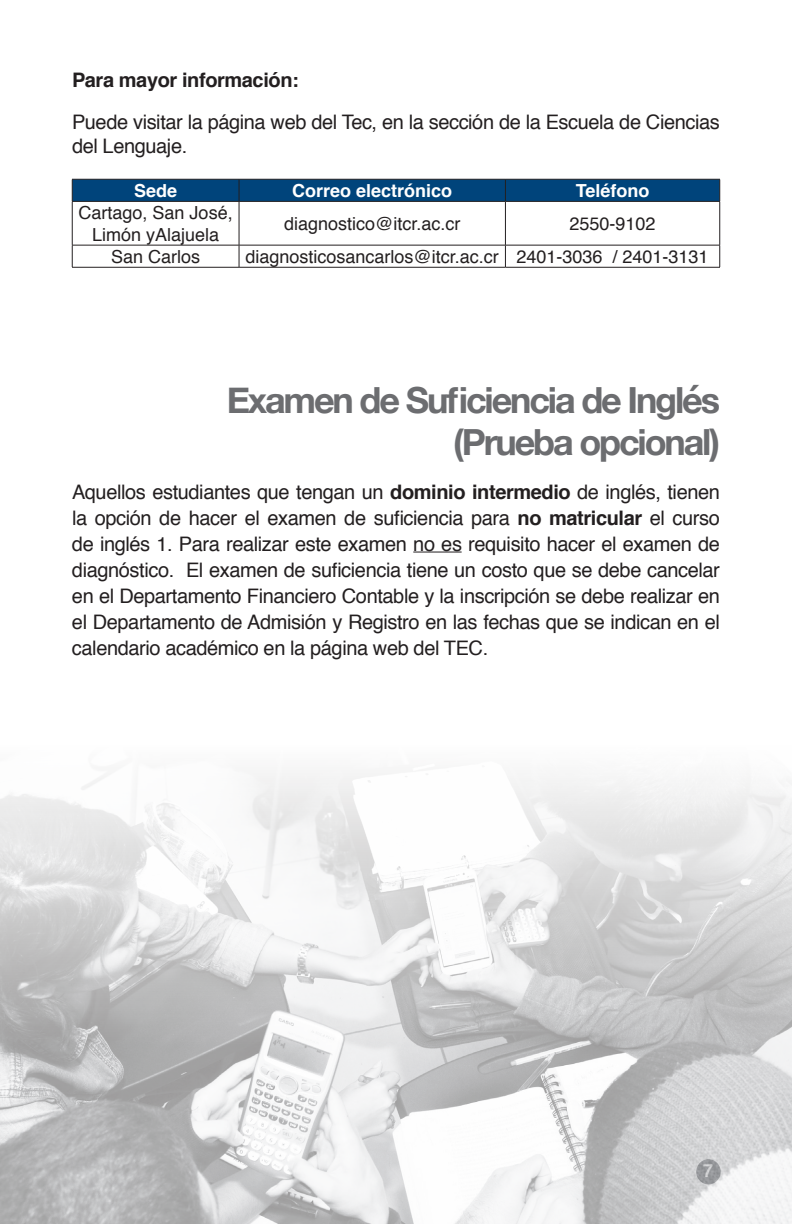
<style>
.page{position:relative;width:792px;height:1224px;background:#fff}
.page>*{position:absolute;margin:0;border:0;box-sizing:border-box;transform-origin:0 0}
.t1{font:700 36px/42px "Helvetica Neue";letter-spacing:-.06em;color:#6c6d70;text-align:right}
.t2{font:20px/26px "Helvetica";letter-spacing:-.02em;color:#231f20}
.t3{font:700 20px "Helvetica";letter-spacing:-.02em;color:#231f20}
.t4{font:18px/21.6px "Helvetica";color:#231f20;text-align:center}
.t5{font:700 18px "Helvetica";color:#fff}
.s1{font-weight:700}
</style>
<div class="page">
<hr style="left:413px;top:552px;width:49px;height:1px;background:#231f20">
<svg style="left:72px;top:179px;width:648px;height:22px;background:#024277"></svg>
<hr style="left:72px;top:201px;width:167px;height:1px;background:#231f20">
<hr style="left:72px;top:202px;width:1px;height:43px;background:#231f20">
<hr style="left:239px;top:201px;width:266px;height:1px;background:#231f20">
<hr style="left:239px;top:202px;width:1px;height:43px;background:#231f20">
<hr style="left:505px;top:201px;width:215px;height:1px;background:#231f20">
<hr style="left:505px;top:202px;width:1px;height:43px;background:#231f20">
<hr style="left:719px;top:202px;width:1px;height:43px;background:#231f20">
<hr style="left:72px;top:245px;width:167px;height:1px;background:#231f20">
<svg style="left:72px;top:245px;width:1px;height:22px"></svg>
<hr style="left:239px;top:245px;width:266px;height:1px;background:#231f20">
<svg style="left:239px;top:245px;width:1px;height:22px"></svg>
<hr style="left:505px;top:245px;width:215px;height:1px;background:#231f20">
<svg style="left:505px;top:245px;width:1px;height:22px"></svg>
<svg style="left:719px;top:245px;width:1px;height:22px"></svg>
<hr style="left:72px;top:267px;width:167px;height:1px;background:#231f20">
<hr style="left:239px;top:267px;width:266px;height:1px;background:#231f20">
<hr style="left:505px;top:267px;width:215px;height:1px;background:#231f20">
<img style="left:0;top:773px;width:792px;height:451px">
<p class="t3" style="left:72px;top:64px;width:228px">Para mayor información:</p>
<p class="t2" style="left:72px;top:111px;width:649px;line-height:24px">Puede visitar la página web del Tec, en la sección de la Escuela de Ciencias del Lenguaje.</p>
<p class="t5" style="left:134px;top:176px;width:45px">Sede</p>
<p class="t5" style="left:292px;top:176px;width:162px">Correo electrónico</p>
<p class="t5" style="left:576px;top:176px;width:75px">Teléfono</p>
<p class="t4" style="left:79px;top:203px;width:156px">Cartago, San José,<br>Limón yAlajuela</p>
<p class="t4" style="left:284px;top:213px;width:178px">diagnostico@itcr.ac.cr</p>
<p class="t4" style="left:570px;top:213px;width:88px">2550-9102</p>
<p class="t4" style="left:111px;top:246px;width:91px">San Carlos</p>
<p class="t4" style="left:246px;top:246px;width:465px">diagnosticosancarlos@itcr.ac.cr 2401-3036 / 2401-3131</p>
<h1 class="t1" style="left:227px;top:380px;width:495px">Examen de Suficiencia de Inglés (Prueba opcional)</h1>
<p class="t2" style="left:72px;top:479px;width:649px;text-align:justify">Aquellos estudiantes que tengan un <span class="s1">dominio intermedio</span> de inglés, tienen la opción de hacer el examen de suficiencia para <span class="s1">no matricular</span> el curso de inglés 1. Para realizar este examen no es requisito hacer el examen de diagnóstico. El examen de suficiencia tiene un costo que se debe cancelar en el Departamento Financiero Contable y la inscripción se debe realizar en el Departamento de Admisión y Registro en las fechas que se indican en el calendario académico en la página web del TEC.</p>
<p class="t5" style="left:703px;top:1157px;width:12px">7</p>
</div>
